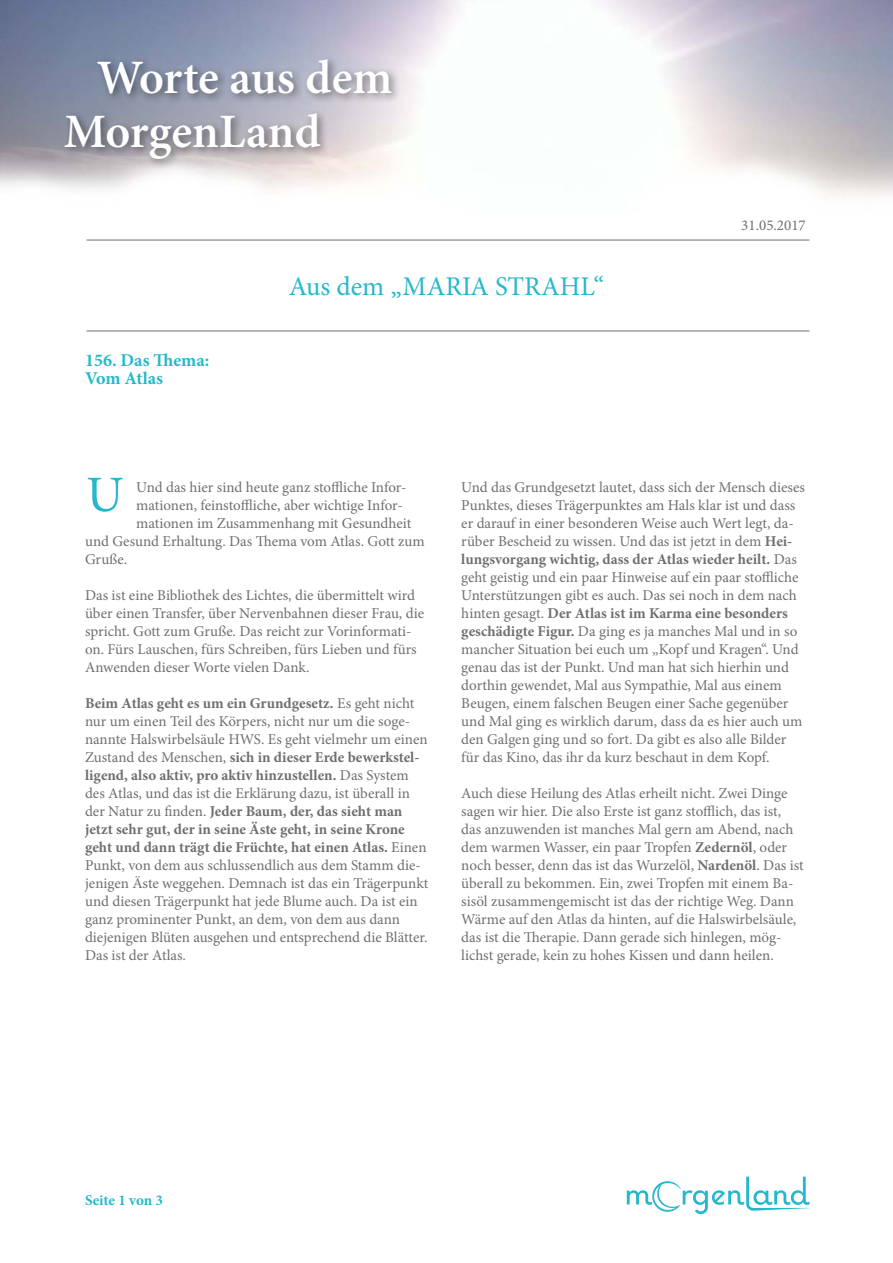
<style>
.page{position:relative;width:893px;height:1263px;background:#fff}
.page>*{position:absolute;margin:0;border:0;box-sizing:border-box;transform-origin:0 0}
.t1{font:51px "Minion Pro";color:#25b8cd}
.t2{font:600 48px/54px "Minion Pro";letter-spacing:-.005em;color:#fff}
.t3{font:27px "Minion Pro";color:#25b8cd}
.t4{font:700 18px/18px "Minion Pro";color:#25b8cd}
.t5{font:15px/18px "Minion Pro";color:#6f6f6e}
.t6{font:700 15px "Minion Pro";letter-spacing:-.005em;color:#25b8cd}
.s1{font-weight:700}
</style>
<div class="page">
<svg style="left:627px;top:1177px;width:183px;height:37px"></svg>
<img style="left:0;top:0;width:893px;height:196px">
<div style="left:60px;top:55px;width:342px;height:115px;background:#000;opacity:.45"></div>
<hr style="left:87px;top:239px;width:722px;height:2px;background:#9c9d9d">
<hr style="left:87px;top:330px;width:722px;height:2px;background:#9c9d9d">
<h2 class="t2" style="left:64px;top:51px;width:330px;text-indent:33px">Worte aus dem<br>MorgenLand</h2>
<p class="t4" style="left:85px;top:351px;width:126px">156. Das Thema:<br>Vom Atlas</p>
<h3 class="t3" style="left:289px;top:268px;width:317px">Aus dem „MARIA STRAHL“</h3>
<p class="t5" style="left:741px;top:216px;width:66px">31.05.2017</p>
<h1 class="t1" style="left:86px;top:460px;width:39px">U</h1>
<p class="t5" style="left:136px;top:478px;width:272px">Und das hier sind heute ganz stoffliche Infor-</p>
<p class="t5" style="left:136px;top:496px;width:268px">mationen, feinstoffliche, aber wichtige Infor-</p>
<p class="t5" style="left:136px;top:514px;width:277px">mationen im Zusammenhang mit Gesundheit</p>
<p class="t5" style="left:85px;top:532px;width:341px">und Gesund Erhaltung. Das Thema vom Atlas. Gott zum</p>
<p class="t5" style="left:85px;top:550px;width:44px">Gruße.</p>
<p class="t5" style="left:85px;top:586px;width:341px">Das ist eine Bibliothek des Lichtes, die übermittelt wird über einen Transfer, über Nervenbahnen dieser Frau, die spricht. Gott zum Gruße. Das reicht zur Vorinformati&shy;on. Fürs Lauschen, fürs Schreiben, fürs Lieben und fürs Anwenden dieser Worte vielen Dank.</p>
<p class="t5" style="left:85px;top:694px;width:345px"><span class="s1">Beim Atlas geht es um ein Grundgesetz.</span> Es geht nicht nur um einen Teil des Körpers, nicht nur um die soge&shy;nannte Halswirbelsäule HWS. Es geht vielmehr um einen Zustand des Menschen, <span class="s1">sich in dieser Erde bewerkstel&shy;ligend, also aktiv, pro aktiv hinzustellen.</span> Das System des Atlas, und das ist die Erklärung dazu, ist überall in der Natur zu finden. <span class="s1">Jeder Baum, der, das sieht man jetzt sehr gut, der in seine Äste geht, in seine Krone geht und dann trägt die Früchte, hat einen Atlas.</span> Einen Punkt, von dem aus schlussendlich aus dem Stamm die&shy;jenigen Äste weggehen. Demnach ist das ein Trägerpunkt und diesen Trägerpunkt hat jede Blume auch. Da ist ein ganz prominenter Punkt, an dem, von dem aus dann diejenigen Blüten ausgehen und entsprechend die Blätter.<br>Das ist der Atlas.</p>
<p class="t5" style="left:461px;top:478px;width:345px">Und das Grundgesetzt lautet, dass sich der Mensch dieses Punktes, dieses Trägerpunktes am Hals klar ist und dass er darauf in einer besonderen Weise auch Wert legt, da&shy;rüber Bescheid zu wissen. Und das ist jetzt in dem <span class="s1">Hei&shy;lungsvorgang wichtig, dass der Atlas wieder heilt.</span> Das geht geistig und ein paar Hinweise auf ein paar stoffliche Unterstützungen gibt es auch. Das sei noch in dem nach hinten gesagt. <span class="s1">Der Atlas ist im Karma eine besonders geschädigte Figur.</span> Da ging es ja manches Mal und in so mancher Situation bei euch um „Kopf und Kragen“. Und genau das ist der Punkt. Und man hat sich hierhin und dorthin gewendet, Mal aus Sympathie, Mal aus einem Beugen, einem falschen Beugen einer Sache gegenüber und Mal ging es wirklich darum, dass da es hier auch um den Galgen ging und so fort. Da gibt es also alle Bilder für das Kino, das ihr da kurz beschaut in dem Kopf.</p>
<p class="t5" style="left:461px;top:784px;width:344px">Auch diese Heilung des Atlas erheilt nicht. Zwei Dinge sagen wir hier. Die also Erste ist ganz stofflich, das ist, das anzuwenden ist manches Mal gern am Abend, nach dem warmen Wasser, ein paar Tropfen <span class="s1">Zedernöl</span>, oder noch besser, denn das ist das Wurzelöl, <span class="s1">Nardenöl</span>. Das ist überall zu bekommen. Ein, zwei Tropfen mit einem Ba&shy;sisöl zusammengemischt ist das der richtige Weg. Dann Wärme auf den Atlas da hinten, auf die Halswirbelsäule, das ist die Therapie. Dann gerade sich hinlegen, mög&shy;lichst gerade, kein zu hohes Kissen und dann heilen.</p>
<p class="t6" style="left:85px;top:1190px;width:79px">Seite 1 von 3</p>
</div>
